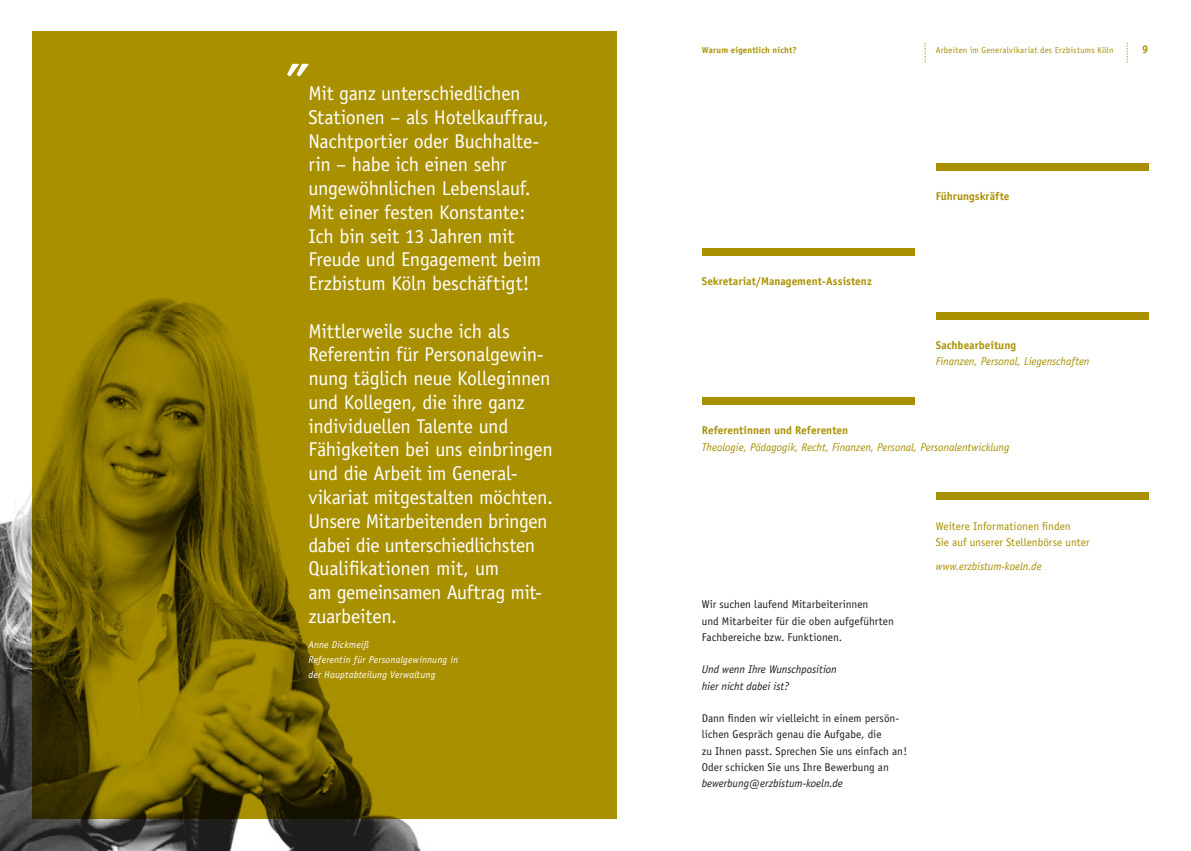
<style>
.page{position:relative;width:1191px;height:851px;background:#fff}
.page>*{position:absolute;margin:0;border:0;box-sizing:border-box;transform-origin:0 0}
.t1{font:20px/23.8px "Officina Sans";letter-spacing:-.015em;color:#fff}
.t2{font:11.25px/16.2px "Officina Sans";color:#1d1d1b}
.t3{font:italic 11.25px "Officina Sans";letter-spacing:-.005em;color:#a99000}
.t4{font:700 11.25px "Officina Sans";color:#a99000}
.t5{font:italic 11.25px/16.2px "Officina Sans";letter-spacing:-.005em;color:#1d1d1b}
.t6{font:11.25px/16.2px "Officina Sans";color:#a99000}
.t7{font:italic 10px/15px "Officina Sans";letter-spacing:.015em;color:#fff}
.t8{font:8.75px "Officina Sans";letter-spacing:.02em;color:#a99000}
.t9{font:700 8.75px "Officina Sans";letter-spacing:.02em;color:#a99000}
</style>
<div class="page">
<img style="left:0;top:490px;width:421px;height:360px">
<svg style="left:32px;top:32px;width:585px;height:787px;background:#9a8300"></svg>
<svg style="left:287px;top:64px;width:21px;height:12px"></svg>
<div style="left:702px;top:248px;width:212px;height:7px;background:#a99000"></div>
<div style="left:935px;top:312px;width:213px;height:7px;background:#a99000"></div>
<div style="left:702px;top:397px;width:212px;height:7px;background:#a99000"></div>
<div style="left:935px;top:493px;width:213px;height:7px;background:#a99000"></div>
<div style="left:935px;top:163px;width:213px;height:7px;background:#a99000"></div>
<svg style="left:924px;top:43px;width:1px;height:19px"></svg>
<svg style="left:1126px;top:43px;width:1px;height:19px"></svg>
<p class="t1" style="left:308px;top:81px;width:242px">Mit ganz unterschiedlichen<br>Stationen – als Hotelkauffrau,<br>Nachtportier oder Buchhalte&shy;rin – habe ich einen sehr ungewöhnlichen Lebenslauf.<br>Mit einer festen Konstante:<br>Ich bin seit 13 Jahren mit<br>Freude und Engagement beim<br>Erzbistum Köln beschäftigt!</p>
<p class="t1" style="left:308px;top:319px;width:246px">Mittlerweile suche ich als<br>Referentin für Personalgewin&shy;nung täglich neue Kolleginnen und Kollegen, die ihre ganz individuellen Talente und<br>Fähigkeiten bei uns einbringen und die Arbeit im General&shy;vikariat mitgestalten möchten.<br>Unsere Mitarbeitenden bringen dabei die unterschiedlichsten<br>Qualifikationen mit, um<br>am gemeinsamen Auftrag mit&shy;zuarbeiten.</p>
<p class="t7" style="left:308px;top:637px;width:151px">Anne Dickmeiß<br>Referentin für Personalgewinnung in der Hauptabteilung Verwaltung</p>
<p class="t9" style="left:702px;top:45px;width:97px">Warum eigentlich nicht?</p>
<p class="t8" style="left:935px;top:45px;width:179px">Arbeiten im Generalvikariat des Erzbistums Köln</p>
<p class="t4" style="left:1142px;top:42px;width:8px">9</p>
<p class="t4" style="left:702px;top:274px;width:171px">Sekretariat/Management-Assistenz</p>
<p class="t4" style="left:935px;top:189px;width:75px">Führungskräfte</p>
<p class="t4" style="left:935px;top:338px;width:82px">Sachbearbeitung</p>
<p class="t3" style="left:935px;top:355px;width:155px">Finanzen, Personal, Liegenschaften</p>
<p class="t4" style="left:702px;top:423px;width:148px">Referentinnen und Referenten</p>
<p class="t3" style="left:702px;top:440px;width:309px">Theologie, Pädagogik, Recht, Finanzen, Personal, Personalentwicklung</p>
<p class="t2" style="left:702px;top:596px;width:194px">Wir suchen laufend Mitarbeiterinnen<br>und Mitarbeiter für die oben aufgeführten<br>Fachbereiche bzw. Funktionen.</p>
<p class="t5" style="left:702px;top:661px;width:136px">Und wenn Ihre Wunschposition hier nicht dabei ist?</p>
<p class="t2" style="left:702px;top:710px;width:207px">Dann finden wir vielleicht in einem persön&shy;lichen Gespräch genau die Aufgabe, die<br>zu Ihnen passt. Sprechen Sie uns einfach an!<br>Oder schicken Sie uns Ihre Bewerbung an</p>
<p class="t5" style="left:702px;top:775px;width:142px">bewerbung@erzbistum-koeln.de</p>
<p class="t6" style="left:935px;top:517px;width:155px">Weitere Informationen finden<br>Sie auf unserer Stellenbörse unter</p>
<p class="t3" style="left:935px;top:560px;width:107px">www.erzbistum-koeln.de</p>
</div>
